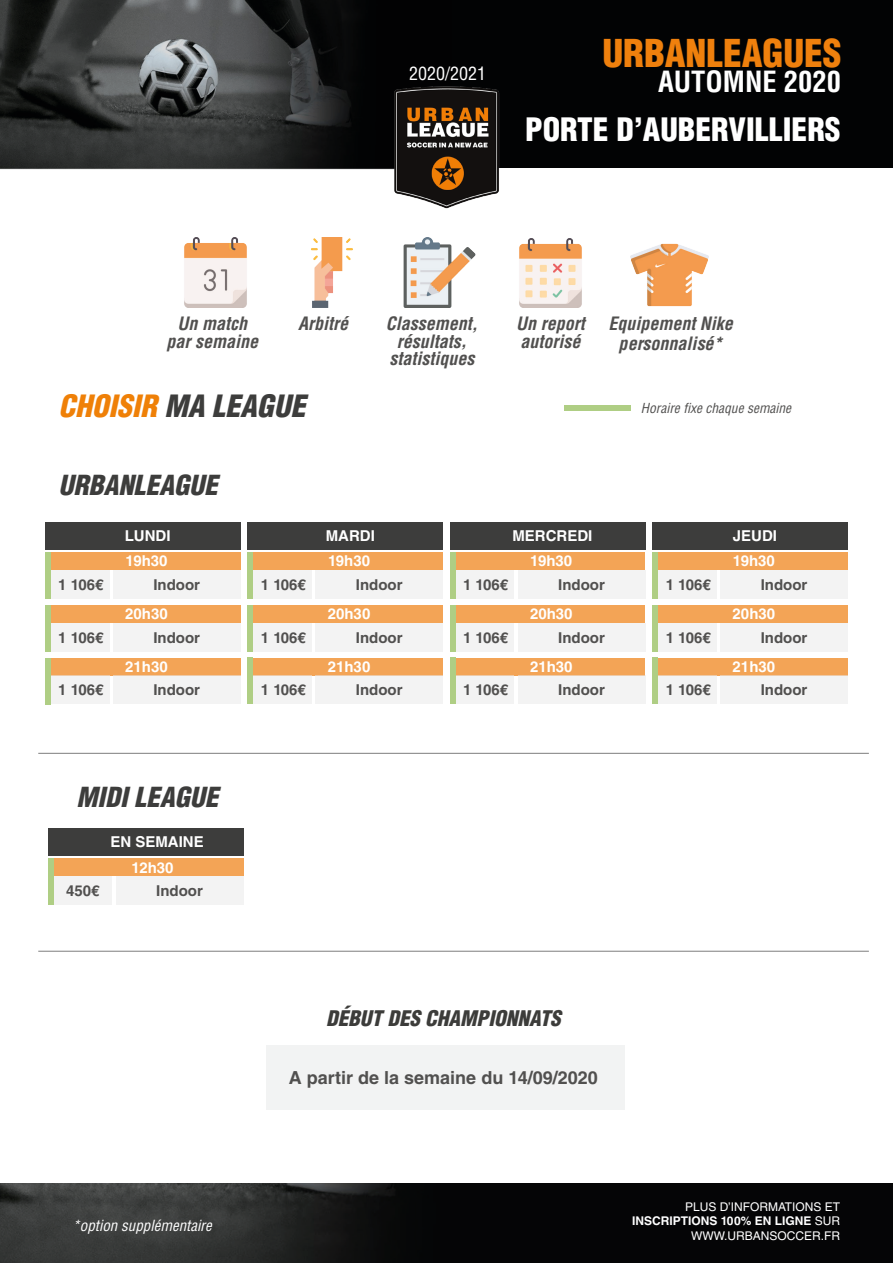
<style>
.page{position:relative;width:893px;height:1263px;background:#fff}
.page>*{position:absolute;margin:0;border:0;box-sizing:border-box;transform-origin:0 0}
.t1{font:900 condensed 37.5px "Helvetica LT Std";color:#ef800d}
.t2{font:900 condensed 31.5px "Helvetica LT Std";color:#fff}
.t3{font:italic 900 condensed 30px "Helvetica LT Std";color:#3d3d3c}
.t4{font:700 condensed 28.5px "Helvetica LT Std";color:#fff}
.t5{font:italic 900 condensed 27px "Helvetica LT Std";color:#3d3d3c}
.t6{font:italic 900 condensed 21px "Helvetica LT Std";color:#3c3c3a}
.t7{font:italic 700 condensed 18px/18.6px "Helvetica LT Std";color:#51504f}
.t8{font:700 18px "Helvetica LT Std";color:#51504f}
.t9{font:condensed 18px "Helvetica LT Std";color:#fff}
.t10{font:700 15px "Helvetica LT Std";color:#51504f}
.t11{font:700 15px "Helvetica LT Std";color:#fff}
.t12{font:italic condensed 15px "Helvetica LT Std";color:#fff}
.t13{font:italic condensed 13.5px "Helvetica LT Std";color:#51504f}
.t14{font:12px/14.4px "Helvetica LT Std";color:#fff;text-align:right}
.s1{color:#ef8007}
.s2{font-weight:700}
</style>
<div class="page">
<hr style="left:38px;top:951px;width:831px;height:1px;background:#7e7e7e">
<img style="left:311px;top:237px;width:42px;height:71px">
<img style="left:184px;top:237px;width:63px;height:71px">
<img style="left:403px;top:246px;width:73px;height:62px">
<img style="left:519px;top:238px;width:63px;height:70px">
<img style="left:630px;top:243px;width:78px;height:64px">
<hr style="left:38px;top:753px;width:831px;height:1px;background:#7e7e7e">
<div style="left:51px;top:570px;width:58px;height:28px;background:#f3f3f3"></div>
<div style="left:113px;top:570px;width:128px;height:28px;background:#f3f3f3"></div>
<div style="left:45px;top:522px;width:196px;height:27px;background:#3d3d3c"></div>
<div style="left:51px;top:552px;width:190px;height:18px;background:#f3a456"></div>
<div style="left:248px;top:522px;width:195px;height:27px;background:#3d3d3c"></div>
<div style="left:450px;top:522px;width:195px;height:27px;background:#3d3d3c"></div>
<div style="left:51px;top:605px;width:190px;height:18px;background:#f3a456"></div>
<div style="left:51px;top:623px;width:58px;height:28px;background:#f3f3f3"></div>
<div style="left:113px;top:623px;width:128px;height:28px;background:#f3f3f3"></div>
<div style="left:652px;top:522px;width:196px;height:27px;background:#3d3d3c"></div>
<div style="left:51px;top:658px;width:190px;height:18px;background:#f3a456"></div>
<div style="left:51px;top:676px;width:58px;height:28px;background:#f3f3f3"></div>
<div style="left:113px;top:676px;width:128px;height:28px;background:#f3f3f3"></div>
<div style="left:253px;top:570px;width:59px;height:28px;background:#f3f3f3"></div>
<div style="left:315px;top:570px;width:128px;height:28px;background:#f3f3f3"></div>
<div style="left:253px;top:552px;width:190px;height:18px;background:#f3a456"></div>
<div style="left:253px;top:605px;width:190px;height:18px;background:#f3a456"></div>
<div style="left:253px;top:623px;width:59px;height:28px;background:#f3f3f3"></div>
<div style="left:315px;top:623px;width:128px;height:28px;background:#f3f3f3"></div>
<div style="left:253px;top:658px;width:190px;height:18px;background:#f3a456"></div>
<div style="left:253px;top:676px;width:59px;height:28px;background:#f3f3f3"></div>
<div style="left:315px;top:676px;width:128px;height:28px;background:#f3f3f3"></div>
<div style="left:456px;top:570px;width:58px;height:28px;background:#f3f3f3"></div>
<div style="left:518px;top:570px;width:127px;height:28px;background:#f3f3f3"></div>
<div style="left:456px;top:552px;width:189px;height:18px;background:#f3a456"></div>
<div style="left:456px;top:605px;width:189px;height:18px;background:#f3a456"></div>
<div style="left:456px;top:623px;width:58px;height:28px;background:#f3f3f3"></div>
<div style="left:518px;top:623px;width:127px;height:28px;background:#f3f3f3"></div>
<div style="left:456px;top:658px;width:189px;height:18px;background:#f3a456"></div>
<div style="left:456px;top:676px;width:58px;height:28px;background:#f3f3f3"></div>
<div style="left:518px;top:676px;width:127px;height:28px;background:#f3f3f3"></div>
<div style="left:658px;top:570px;width:59px;height:28px;background:#f3f3f3"></div>
<div style="left:720px;top:570px;width:128px;height:28px;background:#f3f3f3"></div>
<div style="left:658px;top:552px;width:190px;height:18px;background:#f3a456"></div>
<div style="left:658px;top:605px;width:190px;height:18px;background:#f3a456"></div>
<div style="left:658px;top:623px;width:59px;height:28px;background:#f3f3f3"></div>
<div style="left:720px;top:623px;width:128px;height:28px;background:#f3f3f3"></div>
<div style="left:658px;top:658px;width:190px;height:18px;background:#f3a456"></div>
<div style="left:658px;top:676px;width:59px;height:28px;background:#f3f3f3"></div>
<div style="left:720px;top:676px;width:128px;height:28px;background:#f3f3f3"></div>
<div style="left:565px;top:405px;width:66px;height:6px;background:#afce84"></div>
<div style="left:45px;top:552px;width:6px;height:46px;background:#afce84"></div>
<div style="left:45px;top:605px;width:6px;height:46px;background:#afce84"></div>
<div style="left:45px;top:658px;width:6px;height:46px;background:#afce84"></div>
<div style="left:248px;top:552px;width:5px;height:46px;background:#afce84"></div>
<div style="left:248px;top:605px;width:5px;height:46px;background:#afce84"></div>
<div style="left:248px;top:658px;width:5px;height:46px;background:#afce84"></div>
<div style="left:450px;top:552px;width:6px;height:46px;background:#afce84"></div>
<div style="left:450px;top:605px;width:6px;height:46px;background:#afce84"></div>
<div style="left:450px;top:658px;width:6px;height:46px;background:#afce84"></div>
<div style="left:652px;top:552px;width:6px;height:46px;background:#afce84"></div>
<div style="left:652px;top:605px;width:6px;height:46px;background:#afce84"></div>
<div style="left:652px;top:658px;width:6px;height:46px;background:#afce84"></div>
<div style="left:266px;top:1045px;width:359px;height:64px;background:#f2f3f3"></div>
<img style="left:0;top:1183px;width:893px;height:80px">
<div style="left:0;top:0;width:893px;height:168px;background:#020304"></div>
<img style="left:0;top:1px;width:379px;height:169px">
<img style="left:379px;top:86px;width:121px;height:160px">
<div style="left:48px;top:828px;width:195px;height:27px;background:#3d3d3c"></div>
<div style="left:54px;top:858px;width:189px;height:18px;background:#f3a456"></div>
<div style="left:54px;top:876px;width:58px;height:29px;background:#f3f3f3"></div>
<div style="left:116px;top:876px;width:128px;height:29px;background:#f3f3f3"></div>
<div style="left:48px;top:858px;width:6px;height:47px;background:#afce84"></div>
<p class="t9" style="left:409px;top:62px;width:79px">2020/2021</p>
<p class="t1" style="left:602px;top:29px;width:241px">URBANLEAGUES</p>
<p class="t4" style="left:658px;top:64px;width:184px">AUTOMNE 2020</p>
<p class="t2" style="left:525px;top:109px;width:317px">PORTE D’AUBERVILLIERS</p>
<p class="t7" style="left:178px;top:314px;width:71px">Un match</p>
<p class="t7" style="left:167px;top:333px;width:93px">par semaine</p>
<p class="t7" style="left:298px;top:314px;width:52px">Arbitré</p>
<p class="t7" style="left:386px;top:314px;width:93px">Classement,</p>
<p class="t7" style="left:397px;top:333px;width:71px">résultats,</p>
<p class="t7" style="left:389px;top:350px;width:86px">statistiques</p>
<p class="t3" style="left:59px;top:387px;width:248px"><span class="s1">CHOISIR</span> MA LEAGUE</p>
<p class="t5" style="left:59px;top:468px;width:161px">URBANLEAGUE</p>
<p class="t7" style="left:516px;top:314px;width:70px">Un report autorisé</p>
<p class="t7" style="left:608px;top:313px;width:126px;line-height:20.1px;text-align:center">Equipement Nike personnalisé*</p>
<p class="t13" style="left:641px;top:399px;width:152px">Horaire fixe chaque semaine</p>
<p class="t11" style="left:125px;top:527px;width:47px">LUNDI</p>
<p class="t11" style="left:326px;top:527px;width:51px">MARDI</p>
<p class="t11" style="left:512px;top:527px;width:81px">MERCREDI</p>
<p class="t11" style="left:126px;top:552px;width:43px">19h30</p>
<p class="t11" style="left:328px;top:552px;width:43px">19h30</p>
<p class="t11" style="left:530px;top:552px;width:43px">19h30</p>
<p class="t11" style="left:733px;top:527px;width:46px">JEUDI</p>
<p class="t11" style="left:733px;top:552px;width:43px">19h30</p>
<p class="t10" style="left:58px;top:575px;width:47px">1 106€</p>
<p class="t10" style="left:153px;top:575px;width:48px">Indoor</p>
<p class="t10" style="left:261px;top:575px;width:47px">1 106€</p>
<p class="t10" style="left:356px;top:575px;width:48px">Indoor</p>
<p class="t10" style="left:463px;top:575px;width:47px">1 106€</p>
<p class="t10" style="left:558px;top:575px;width:48px">Indoor</p>
<p class="t10" style="left:666px;top:575px;width:47px">1 106€</p>
<p class="t10" style="left:761px;top:575px;width:48px">Indoor</p>
<p class="t11" style="left:125px;top:605px;width:44px">20h30</p>
<p class="t11" style="left:328px;top:605px;width:44px">20h30</p>
<p class="t11" style="left:530px;top:605px;width:44px">20h30</p>
<p class="t11" style="left:733px;top:605px;width:44px">20h30</p>
<p class="t10" style="left:58px;top:628px;width:47px">1 106€</p>
<p class="t10" style="left:153px;top:628px;width:48px">Indoor</p>
<p class="t11" style="left:125px;top:658px;width:44px">21h30</p>
<p class="t10" style="left:58px;top:681px;width:47px">1 106€</p>
<p class="t10" style="left:153px;top:681px;width:48px">Indoor</p>
<p class="t10" style="left:261px;top:628px;width:47px">1 106€</p>
<p class="t10" style="left:356px;top:628px;width:48px">Indoor</p>
<p class="t11" style="left:328px;top:658px;width:44px">21h30</p>
<p class="t10" style="left:261px;top:681px;width:47px">1 106€</p>
<p class="t10" style="left:356px;top:681px;width:48px">Indoor</p>
<p class="t10" style="left:463px;top:628px;width:47px">1 106€</p>
<p class="t10" style="left:558px;top:628px;width:48px">Indoor</p>
<p class="t11" style="left:530px;top:658px;width:44px">21h30</p>
<p class="t10" style="left:463px;top:681px;width:47px">1 106€</p>
<p class="t10" style="left:558px;top:681px;width:48px">Indoor</p>
<p class="t10" style="left:666px;top:628px;width:47px">1 106€</p>
<p class="t10" style="left:761px;top:628px;width:48px">Indoor</p>
<p class="t11" style="left:733px;top:658px;width:44px">21h30</p>
<p class="t10" style="left:666px;top:681px;width:47px">1 106€</p>
<p class="t10" style="left:761px;top:681px;width:48px">Indoor</p>
<p class="t5" style="left:76px;top:780px;width:143px">MIDI LEAGUE</p>
<p class="t11" style="left:110px;top:833px;width:95px">EN SEMAINE</p>
<p class="t11" style="left:132px;top:858px;width:43px">12h30</p>
<p class="t10" style="left:66px;top:881px;width:35px">450€</p>
<p class="t10" style="left:156px;top:881px;width:48px">Indoor</p>
<p class="t6" style="left:326px;top:1005px;width:236px">DÉBUT DES CHAMPIONNATS</p>
<p class="t8" style="left:289px;top:1066px;width:310px">A partir de la semaine du 14/09/2020</p>
<p class="t12" style="left:72px;top:1216px;width:141px">*option supplémentaire</p>
<p class="t14" style="left:632px;top:1199px;width:209px">PLUS D’INFORMATIONS ET<br><span class="s2">INSCRIPTIONS 100% EN LIGNE</span> SUR</p>
<p class="t14" style="left:691px;top:1228px;width:150px">WWW.URBANSOCCER.FR</p>
</div>
